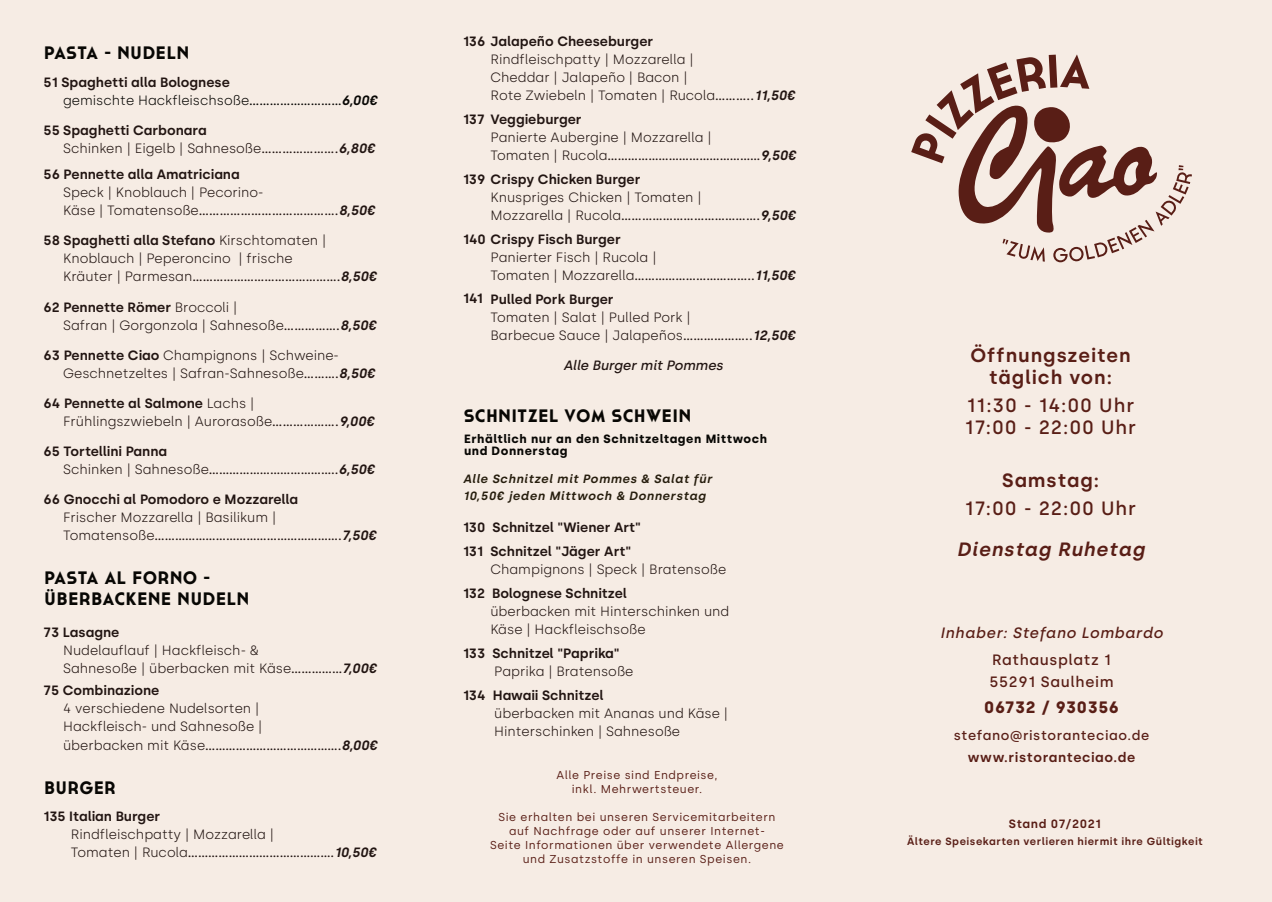
<style>
.page{position:relative;width:1272px;height:902px;background:#fff}
.page>*{position:absolute;margin:0;border:0;box-sizing:border-box;transform-origin:0 0}
.t1{font:500 19.2px/21.9px "Silka";letter-spacing:.05em;color:#591e16}
.t2{font:600 19.2px/21.9px "Silka";letter-spacing:.05em;color:#591e16;text-align:center}
.t3{font:italic 600 19.2px "Silka";letter-spacing:.05em;color:#591e16}
.t4{font:700 18px/21px "Cassannet Plus";letter-spacing:.05em;color:#080704}
.t5{font:700 16.5px "Silka";letter-spacing:.045em;color:#591e16}
.t6{font:500 15px/22.5px "Silka";letter-spacing:.045em;color:#591e16}
.t7{font:italic 500 15px "Silka";letter-spacing:.045em;color:#591e16}
.t8{font:300 13.5px/18px "Silka";color:#221512}
.t9{font:600 13.5px/18px "Silka";color:#221512}
.t10{font:500 13.5px "Silka";letter-spacing:.045em;color:#591e16}
.t11{font:600 13.5px "Silka";letter-spacing:.045em;color:#591e16}
.t12{font:italic 500 13.5px "Silka";color:#221512}
.t13{font:italic 600 12px/17.2px "Silka";letter-spacing:.05em;color:#261d0d}
.t14{font:700 12px/12px "Silka";letter-spacing:.05em;color:#080704}
.t15{font:600 12px "Silka";letter-spacing:.05em;color:#591e16}
.t16{font:11.4px/14px "Silka";letter-spacing:.05em;color:#591e16;text-align:center}
.t17{font:600 10.5px "Silka";letter-spacing:.05em;color:#591e16}
.s1{font-weight:300;color:#080704}
.s2{font-weight:500;color:#080704}
.s3{font-style:italic;color:#080704}
.s4{font-weight:600}
.s5{font-weight:500}
.s6{font-weight:600;font-style:italic}
</style>
<div class="page">
<div style="left:0;top:0;width:1271px;height:901px;background:#f6ece4"></div>
<svg style="left:911px;top:54px;width:281px;height:208px"></svg>
<h2 class="t4" style="left:44px;top:44px;width:146px">PASTA - NUDELN</h2>
<p class="t9" style="left:63px;top:73px;width:316px;text-indent:-20px">51 Spaghetti alla Bolognese<br><span class="s1">gemischte Hackfleischsoße</span><span class="s2">………………………</span><span class="s3">6,00€</span></p>
<p class="t8" style="left:63px;top:121px;width:313px;text-indent:-20px"><span class="s4">55 Spaghetti Carbonara<br></span>Schinken | Eigelb | Sahnesoße<span class="s5">………………….</span><span class="s6">6,80€</span></p>
<p class="t9" style="left:44px;top:166px;width:198px">56 Pennette alla Amatriciana</p>
<p class="t8" style="left:63px;top:184px;width:313px">Speck | Knoblauch | Pecorino-<br>Käse | Tomatensoße<span class="s5">………………………………….</span><span class="s6">8,50€</span></p>
<p class="t8" style="left:63px;top:232px;width:315px;text-indent:-20px"><span class="s4">58 Spaghetti alla Stefano</span> Kirschtomaten |<br>Knoblauch | Peperoncino | frische<br>Kräuter | Parmesan<span class="s5">…………………………………….</span><span class="s6">8,50€</span></p>
<p class="t8" style="left:63px;top:298px;width:315px;text-indent:-20px"><span class="s4">62 Pennette Römer</span> Broccoli |<br>Safran | Gorgonzola | Sahnesoße<span class="s5">…………….</span><span class="s6">8,50€</span></p>
<p class="t8" style="left:63px;top:346px;width:313px;text-indent:-20px"><span class="s4">63 Pennette Ciao</span> Champignons | Schweine-<br>Geschnetzeltes | Safran-Sahnesoße<span class="s5">……….</span><span class="s6">8,50€</span></p>
<p class="t8" style="left:63px;top:394px;width:313px;text-indent:-20px"><span class="s4">64 Pennette al Salmone</span> Lachs |<br>Frühlingszwiebeln | Aurorasoße<span class="s5">……………….</span><span class="s6">9,00€</span></p>
<p class="t8" style="left:63px;top:442px;width:313px;text-indent:-20px"><span class="s4">65 Tortellini Panna<br></span>Schinken | Sahnesoße<span class="s5">………………………………..</span><span class="s6">6,50€</span></p>
<p class="t9" style="left:44px;top:490px;width:256px">66 Gnocchi al Pomodoro e Mozzarella</p>
<p class="t8" style="left:63px;top:508px;width:315px">Frischer Mozzarella | Basilikum |<br>Tomatensoße<span class="s5">……………………………………………….</span><span class="s6">7,50€</span></p>
<h2 class="t4" style="left:45px;top:569px;width:206px">PASTA AL FORNO -<br>ÜBERBACKENE NUDELN</h2>
<p class="t9" style="left:44px;top:623px;width:77px">73 Lasagne</p>
<p class="t8" style="left:63px;top:641px;width:315px">Nudelauflauf | Hackfleisch- &amp;<br>Sahnesoße | überbacken mit Käse<span class="s5">……………</span><span class="s6">7,00€</span></p>
<p class="t9" style="left:44px;top:681px;width:117px">75 Combinazione</p>
<p class="t8" style="left:63px;top:699px;width:316px">4 verschiedene Nudelsorten |<br>Hackfleisch- und Sahnesoße |<br>überbacken mit Käse<span class="s5">………………………………….</span><span class="s6">8,00€</span></p>
<h2 class="t4" style="left:45px;top:778px;width:72px">BURGER</h2>
<p class="t9" style="left:44px;top:807px;width:118px">135 Italian Burger</p>
<p class="t8" style="left:71px;top:825px;width:307px">Rindfleischpatty | Mozzarella |<br>Tomaten | Rucola<span class="s5">…………………………………….</span><span class="s6">10,50€</span></p>
<p class="t9" style="left:463px;top:32px;width:192px">136 Jalapeño Cheeseburger</p>
<p class="t8" style="left:490px;top:50px;width:306px">Rindfleischpatty | Mozzarella |<br>Cheddar | Jalapeño | Bacon |<br>Rote Zwiebeln | Tomaten | Rucola<span class="s5">………..</span><span class="s6">11,50€</span></p>
<p class="t9" style="left:463px;top:110px;width:120px">137 Veggieburger</p>
<p class="t8" style="left:490px;top:128px;width:307px">Panierte Aubergine | Mozzarella |<br>Tomaten | Rucola<span class="s5">………………………………………</span><span class="s6">9,50€</span></p>
<p class="t9" style="left:463px;top:170px;width:179px">139 Crispy Chicken Burger</p>
<p class="t8" style="left:490px;top:188px;width:306px">Knuspriges Chicken | Tomaten |<br>Mozzarella | Rucola<span class="s5">………………………………….</span><span class="s6">9,50€</span></p>
<p class="t9" style="left:463px;top:230px;width:159px">140 Crispy Fisch Burger</p>
<p class="t8" style="left:490px;top:248px;width:306px">Panierter Fisch | Rucola |<br>Tomaten | Mozzarella<span class="s5">……………………………..</span><span class="s6">11,50€</span></p>
<p class="t9" style="left:490px;top:290px;width:125px">Pulled Pork Burger</p>
<p class="t8" style="left:490px;top:308px;width:306px">Tomaten | Salat | Pulled Pork |<br>Barbecue Sauce | Jalapeños<span class="s5">………………..</span><span class="s6">12,50€</span></p>
<p class="t12" style="left:563px;top:357px;width:161px">Alle Burger mit Pommes</p>
<p class="t9" style="left:463px;top:289px;width:21px">141</p>
<h2 class="t4" style="left:464px;top:407px;width:228px">SCHNITZEL VOM SCHWEIN</h2>
<p class="t14" style="left:464px;top:433px;width:305px">Erhältlich nur an den Schnitzeltagen Mittwoch und Donnerstag</p>
<p class="t13" style="left:463px;top:470px;width:250px">Alle Schnitzel mit Pommes &amp; Salat für<br>10,50€ jeden Mittwoch &amp; Donnerstag</p>
<p class="t9" style="left:463px;top:515px;width:179px;line-height:24px">130 Schnitzel "Wiener Art"<br>131 Schnitzel "Jäger Art"</p>
<p class="t8" style="left:490px;top:560px;width:237px">Champignons | Speck | Bratensoße</p>
<p class="t9" style="left:463px;top:584px;width:165px">132 Bolognese Schnitzel</p>
<p class="t8" style="left:490px;top:602px;width:240px">überbacken mit Hinterschinken und<br>Käse | Hackfleischsoße</p>
<p class="t9" style="left:463px;top:644px;width:158px">133 Schnitzel "Paprika"</p>
<p class="t8" style="left:494px;top:662px;width:141px">Paprika | Bratensoße</p>
<p class="t9" style="left:463px;top:686px;width:142px">134 Hawaii Schnitzel</p>
<p class="t8" style="left:494px;top:704px;width:235px">überbacken mit Ananas und Käse |<br>Hinterschinken | Sahnesoße</p>
<p class="t16" style="left:556px;top:768px;width:163px">Alle Preise sind Endpreise, inkl. Mehrwertsteuer.</p>
<p class="t16" style="left:490px;top:810px;width:295px">Sie erhalten bei unseren Servicemitarbeitern auf Nachfrage oder auf unserer Internet-<br>Seite Informationen über verwendete Allergene und Zusatzstoffe in unseren Speisen.</p>
<h1 class="t2" style="left:970px;top:344px;width:162px">Öffnungszeiten täglich von:</h1>
<h1 class="t1" style="left:965px;top:394px;width:173px">11:30 - 14:00 Uhr<br>17:00 - 22:00 Uhr</h1>
<h1 class="t2" style="left:1002px;top:469px;width:98px">Samstag:</h1>
<h1 class="t1" style="left:965px;top:497px;width:173px">17:00 - 22:00 Uhr</h1>
<h1 class="t3" style="left:956px;top:537px;width:189px">Dienstag Ruhetag</h1>
<p class="t7" style="left:940px;top:623px;width:224px">Inhaber: Stefano Lombardo</p>
<p class="t6" style="left:989px;top:648px;width:126px">Rathausplatz 1<br>55291 Saulheim</p>
<p class="t5" style="left:984px;top:697px;width:136px">06732 / 930356</p>
<p class="t10" style="left:954px;top:727px;width:197px">stefano@ristoranteciao.de</p>
<p class="t11" style="left:967px;top:749px;width:169px">www.ristoranteciao.de</p>
<p class="t15" style="left:1009px;top:817px;width:94px">Stand 07/2021</p>
<p class="t17" style="left:907px;top:834px;width:297px">Ältere Speisekarten verlieren hiermit ihre Gültigkeit</p>
</div>
